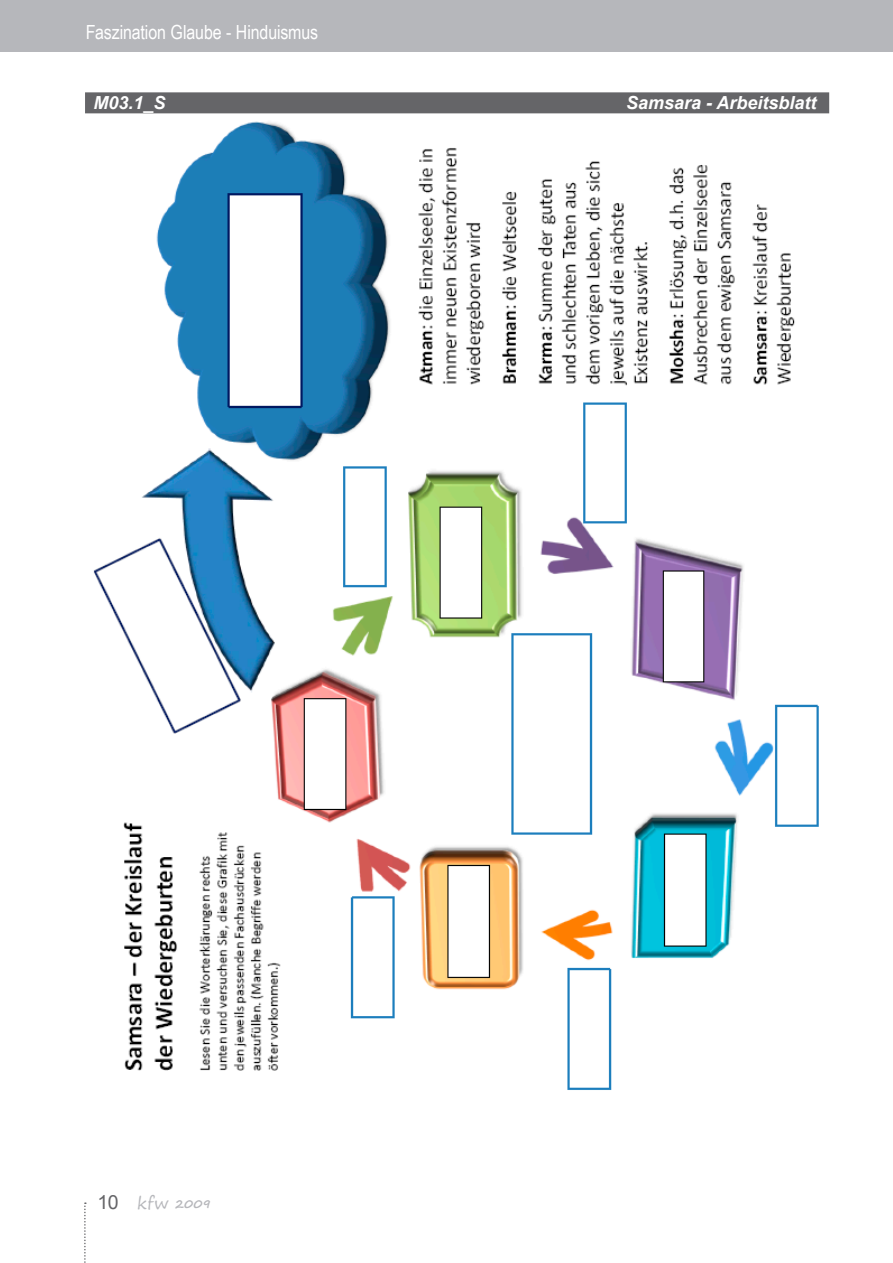
<style>
.page{position:relative;width:893px;height:1263px;background:#fff}
.page>*{position:absolute;margin:0;border:0;box-sizing:border-box;transform-origin:0 0}
.t1{font:19.5px "Arial Narrow";letter-spacing:-.005em;color:#fff}
.t2{font:italic 700 18px "Arial";color:#fff}
.t3{font:700 12px "Segoe Print";color:#b6b7bb}
.s1{font-family:"Arial";font-weight:400;font-size:19.5px;color:#656568}
.s2{font-weight:400;font-size:16.5px}
</style>
<div class="page">
<div style="left:0;top:0;width:893px;height:52px;background:#b6b7bb"></div>
<svg style="left:84px;top:1202px;width:2px;height:61px"></svg>
<div style="left:85px;top:92px;width:744px;height:21px;background:#656568"></div>
<img style="left:93px;top:121px;width:726px;height:969px">
<p class="t1" style="left:86px;top:18px;width:234px">Faszination Glaube - Hinduismus</p>
<p class="t2" style="left:94px;top:91px;width:74px">M03.1_S</p>
<p class="t2" style="left:626px;top:91px;width:192px">Samsara - Arbeitsblatt</p>
<p class="t3" style="left:98px;top:1192px;width:115px"><span class="s1">10</span> <span class="s2">kfw</span> 2009</p>
</div>
